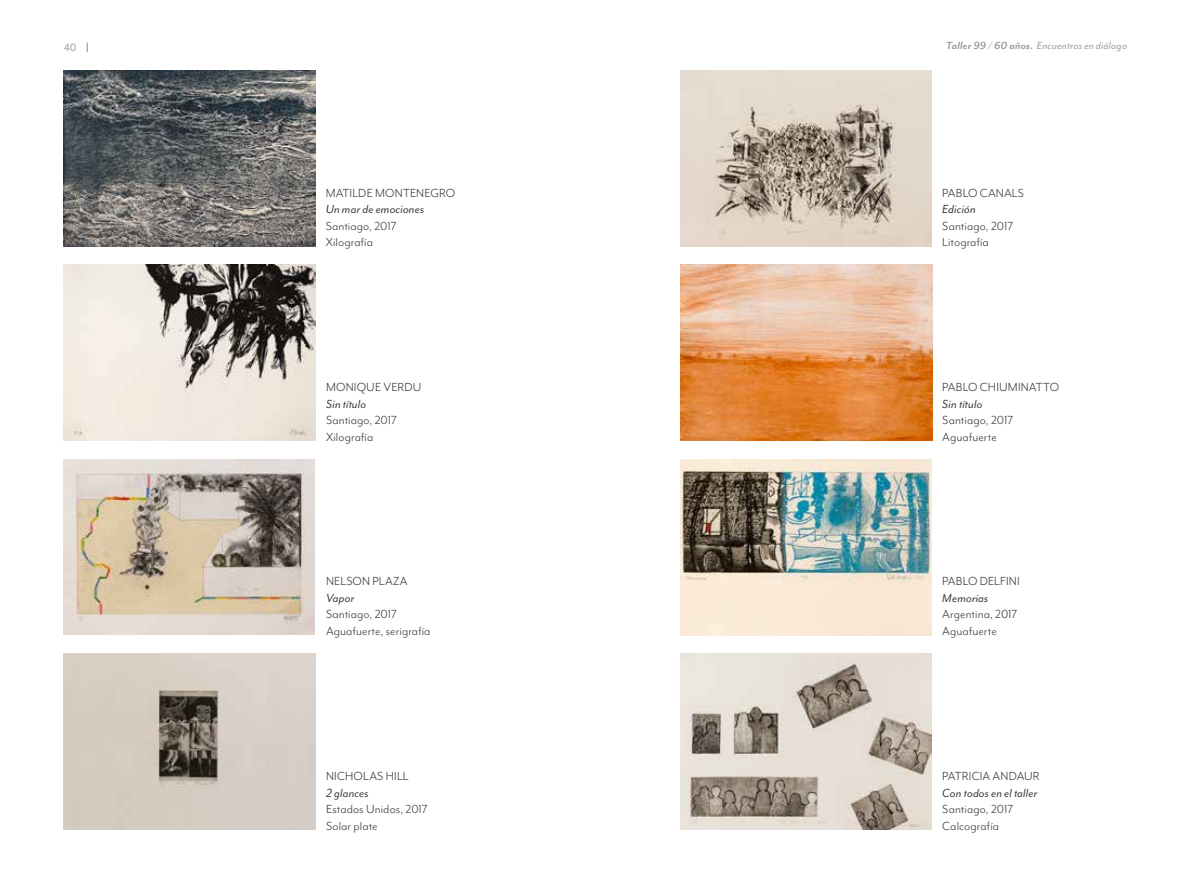
<style>
.page{position:relative;width:1191px;height:893px;background:#fff}
.page>*{position:absolute;margin:0;border:0;box-sizing:border-box;transform-origin:0 0}
.t1{font:13.5px/16.5px "Mr Eaves Mod OT";letter-spacing:.01em;color:#3c3c3b}
.t2{font:italic 13.5px "Mr Eaves Mod OT";letter-spacing:.01em;color:#3c3c3b}
.t3{font:italic 12px "Mr Eaves Mod OT";letter-spacing:.015em;color:#9d9d9c}
.t4{font:12px "Mr Eaves Mod OT";color:#9d9d9c}
.s1{font-weight:700}
</style>
<div class="page">
<img style="left:64px;top:70px;width:251px;height:176px">
<img style="left:64px;top:265px;width:251px;height:176px">
<img style="left:64px;top:459px;width:250px;height:176px">
<img style="left:63px;top:653px;width:252px;height:177px">
<img style="left:680px;top:70px;width:251px;height:176px">
<img style="left:680px;top:265px;width:252px;height:176px">
<img style="left:680px;top:459px;width:251px;height:176px">
<img style="left:680px;top:654px;width:251px;height:176px">
<p class="t4" style="left:64px;top:41px;width:14px">40</p>
<p class="t3" style="left:946px;top:39px;width:182px"><span class="s1">Taller 99 / 60 años.</span> Encuentros en diálogo</p>
<p class="t1" style="left:326px;top:185px;width:131px">MATILDE MONTENEGRO</p>
<p class="t2" style="left:326px;top:202px;width:100px">Un mar de emociones</p>
<p class="t1" style="left:326px;top:218px;width:72px">Santiago, 2017<br>Xilografía</p>
<p class="t1" style="left:326px;top:379px;width:97px">MONIQUE VERDU</p>
<p class="t2" style="left:326px;top:396px;width:42px">Sin título</p>
<p class="t1" style="left:326px;top:412px;width:72px">Santiago, 2017<br>Xilografía</p>
<p class="t1" style="left:326px;top:573px;width:83px">NELSON PLAZA</p>
<p class="t2" style="left:326px;top:591px;width:30px">Vapor</p>
<p class="t1" style="left:326px;top:606px;width:106px">Santiago, 2017<br>Aguafuerte, serigrafía</p>
<p class="t1" style="left:326px;top:768px;width:84px">NICHOLAS HILL</p>
<p class="t2" style="left:326px;top:785px;width:44px">2 glances</p>
<p class="t1" style="left:326px;top:801px;width:103px">Estados Unidos, 2017<br>Solar plate</p>
<p class="t1" style="left:942px;top:185px;width:83px">PABLO CANALS</p>
<p class="t2" style="left:942px;top:202px;width:35px">Edición</p>
<p class="t1" style="left:942px;top:218px;width:72px">Santiago, 2017<br>Litografía</p>
<p class="t1" style="left:942px;top:379px;width:118px">PABLO CHIUMINATTO</p>
<p class="t2" style="left:942px;top:396px;width:42px">Sin título</p>
<p class="t1" style="left:942px;top:412px;width:72px">Santiago, 2017<br>Aguafuerte</p>
<p class="t1" style="left:942px;top:573px;width:79px">PABLO DELFINI</p>
<p class="t2" style="left:942px;top:590px;width:48px">Memorias</p>
<p class="t1" style="left:942px;top:606px;width:77px">Argentina, 2017<br>Aguafuerte</p>
<p class="t1" style="left:942px;top:768px;width:99px">PATRICIA ANDAUR</p>
<p class="t2" style="left:942px;top:785px;width:97px">Con todos en el taller</p>
<p class="t1" style="left:942px;top:801px;width:72px">Santiago, 2017<br>Calcografía</p>
</div>
